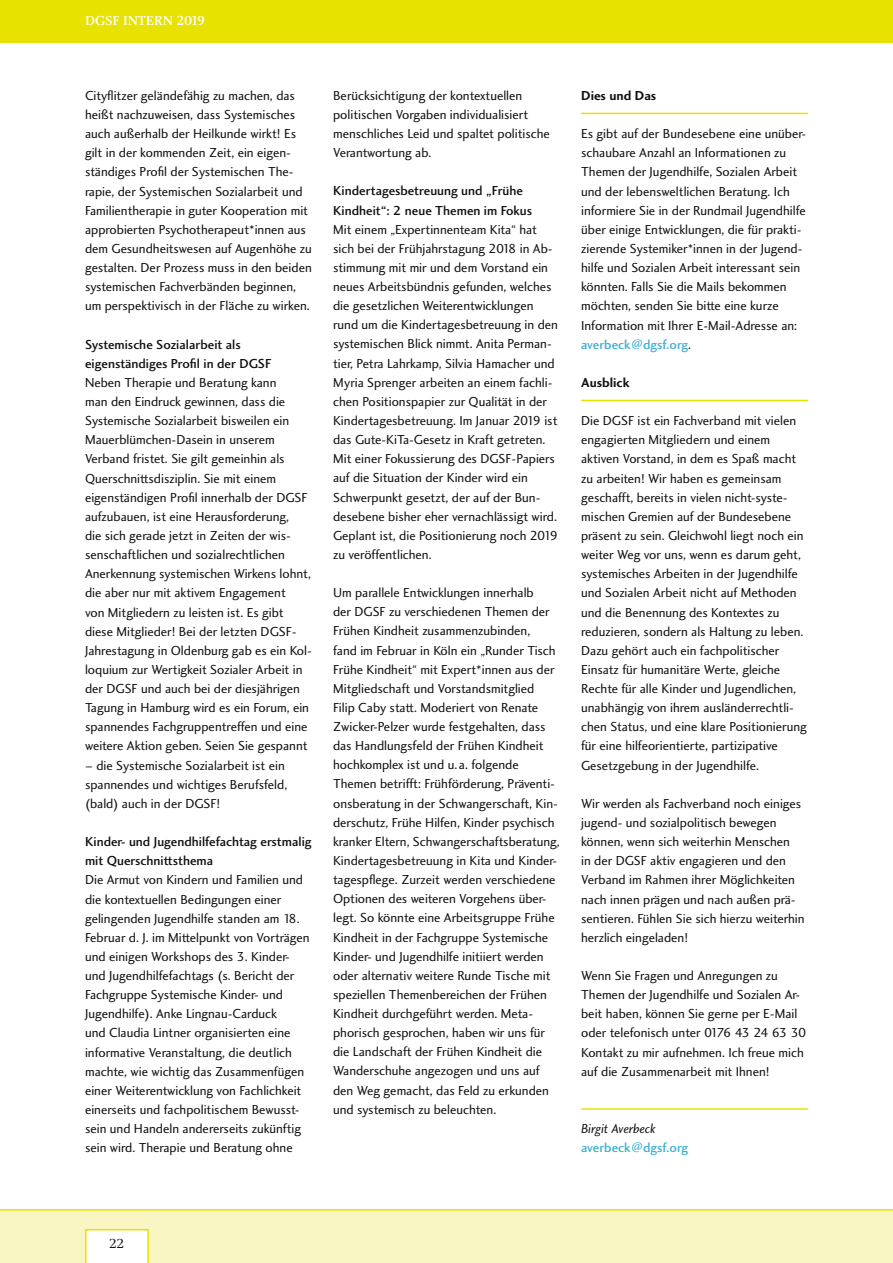
<style>
.page{position:relative;width:893px;height:1263px;background:#fff}
.page>*{position:absolute;margin:0;border:0;box-sizing:border-box;transform-origin:0 0}
.t1{font:13.5px/19.2px "Charlotte Sans Book Plain";color:#11110f}
.t2{font:13.5px/19.2px "Charlotte Sans Medium Plain";color:#11110f}
.t3{font:13.5px "Charlotte Sans Medium Plain";color:#41b0cf}
.t4{font:13.5px "Charlotte Sans Bold Plain";color:#11110f}
.t5{font:13.5px "Charlotte Sans Book Italic Plain";color:#11110f}
.t6{font:13.5px "Charlotte Medium Plain";color:#fff}
.t7{font:13.5px "Charlotte Book Plain";color:#11110f}
.s1{font-family:"Charlotte Sans Book Plain";color:#11110f}
</style>
<div class="page">
<div style="left:0;top:1209px;width:893px;height:54px;background:#f8f5c2"></div>
<hr style="left:581px;top:113px;width:227px;height:1px;background:#e7e200">
<hr style="left:581px;top:400px;width:227px;height:1px;background:#e7e200">
<hr style="left:581px;top:1108px;width:227px;height:2px;background:#e7e200">
<svg style="left:85px;top:1229px;width:64px;height:34px"></svg>
<div style="left:0;top:0;width:893px;height:43px;background:#e7e200"></div>
<p class="t6" style="left:85px;top:13px;width:122px">DGSF INTERN 2019</p>
<p class="t1" style="left:85px;top:86px;width:228px">Cityflitzer geländefähig zu machen, das heißt nachzuweisen, dass Systemisches auch außerhalb der Heilkunde wirkt! Es gilt in der kommenden Zeit, ein eigen&shy;ständiges Profil der Systemischen The&shy;rapie, der Systemischen Sozialarbeit und Familientherapie in guter Kooperation mit approbierten Psychotherapeut*innen aus dem Gesundheitswesen auf Augenhöhe zu gestalten. Der Prozess muss in den beiden systemischen Fachverbänden beginnen, um perspektivisch in der Fläche zu wirken.</p>
<p class="t2" style="left:85px;top:335px;width:188px">Systemische Sozialarbeit als eigenständiges Profil in der DGSF</p>
<p class="t1" style="left:85px;top:373px;width:228px">Neben Therapie und Beratung kann<br>man den Eindruck gewinnen, dass die Systemische Sozialarbeit bisweilen ein Mauerblümchen-Dasein in unserem Verband fristet. Sie gilt gemeinhin als Querschnittsdisziplin. Sie mit einem eigenständigen Profil innerhalb der DGSF aufzubauen, ist eine Herausforderung,<br>die sich gerade jetzt in Zeiten der wis&shy;senschaftlichen und sozialrechtlichen Anerkennung systemischen Wirkens lohnt, die aber nur mit aktivem Engagement<br>von Mitgliedern zu leisten ist. Es gibt diese Mitglieder! Bei der letzten DGSF-Jahrestagung in Oldenburg gab es ein Kol&shy;loquium zur Wertigkeit Sozialer Arbeit in der DGSF und auch bei der diesjährigen Tagung in Hamburg wird es ein Forum, ein spannendes Fachgruppentreffen und eine weitere Aktion geben. Seien Sie gespannt</p>
<p class="t1" style="left:85px;top:756px;width:204px">– die Systemische Sozialarbeit ist ein spannendes und wichtiges Berufsfeld, (bald) auch in der DGSF!</p>
<p class="t2" style="left:85px;top:832px;width:228px">Kinder- und Jugendhilfefachtag erstmalig mit Querschnittsthema</p>
<p class="t1" style="left:85px;top:870px;width:226px">Die Armut von Kindern und Familien und die kontextuellen Bedingungen einer gelingenden Jugendhilfe standen am 18.<br>Februar d. J. im Mittelpunkt von Vorträgen und einigen Workshops des 3. Kinder&shy;und Jugendhilfefachtags (s. Bericht der Fachgruppe Systemische Kinder- und Jugendhilfe). Anke Lingnau-Carduck<br>und Claudia Lintner organisierten eine informative Veranstaltung, die deutlich machte, wie wichtig das Zusammenfügen einer Weiterentwicklung von Fachlichkeit einerseits und fachpolitischem Bewusst&shy;sein und Handeln andererseits zukünftig sein wird. Therapie und Beratung ohne</p>
<p class="t1" style="left:333px;top:86px;width:218px">Berücksichtigung der kontextuellen politischen Vorgaben individualisiert menschliches Leid und spaltet politische Verantwortung ab.</p>
<p class="t2" style="left:333px;top:181px;width:200px">Kindertagesbetreuung und „Frühe<br>Kindheit“: 2 neue Themen im Fokus</p>
<p class="t1" style="left:333px;top:220px;width:226px">Mit einem „Expertinnenteam Kita“ hat sich bei der Frühjahrstagung 2018 in Ab&shy;stimmung mit mir und dem Vorstand ein neues Arbeitsbündnis gefunden, welches die gesetzlichen Weiterentwicklungen rund um die Kindertagesbetreuung in den systemischen Blick nimmt. Anita Perman&shy;tier, Petra Lahrkamp, Silvia Hamacher und Myria Sprenger arbeiten an einem fachli&shy;chen Positionspapier zur Qualität in der Kindertagesbetreuung. Im Januar 2019 ist das Gute-KiTa-Gesetz in Kraft getreten.<br>Mit einer Fokussierung des DGSF-Papiers auf die Situation der Kinder wird ein Schwerpunkt gesetzt, der auf der Bun&shy;desebene bisher eher vernachlässigt wird.<br>Geplant ist, die Positionierung noch 2019 zu veröffentlichen.</p>
<p class="t1" style="left:333px;top:583px;width:228px">Um parallele Entwicklungen innerhalb<br>der DGSF zu verschiedenen Themen der Frühen Kindheit zusammenzubinden,<br>fand im Februar in Köln ein „Runder Tisch Frühe Kindheit“ mit Expert*innen aus der Mitgliedschaft und Vorstandsmitglied<br>Filip Caby statt. Moderiert von Renate Zwicker-Pelzer wurde festgehalten, dass das Handlungsfeld der Frühen Kindheit hochkomplex ist und u. a. folgende Themen betrifft: Frühförderung, Präventi&shy;onsberatung in der Schwangerschaft, Kin&shy;derschutz, Frühe Hilfen, Kinder psychisch kranker Eltern, Schwangerschaftsberatung, Kindertagesbetreuung in Kita und Kinder&shy;tagespflege. Zurzeit werden verschiedene Optionen des weiteren Vorgehens über&shy;legt. So könnte eine Arbeitsgruppe Frühe Kindheit in der Fachgruppe Systemische Kinder- und Jugendhilfe initiiert werden oder alternativ weitere Runde Tische mit speziellen Themenbereichen der Frühen Kindheit durchgeführt werden. Meta&shy;phorisch gesprochen, haben wir uns für die Landschaft der Frühen Kindheit die Wanderschuhe angezogen und uns auf den Weg gemacht, das Feld zu erkunden und systemisch zu beleuchten.</p>
<p class="t4" style="left:581px;top:88px;width:77px">Dies und Das</p>
<p class="t1" style="left:581px;top:124px;width:226px">Es gibt auf der Bundesebene eine unüber&shy;schaubare Anzahl an Informationen zu Themen der Jugendhilfe, Sozialen Arbeit und der lebensweltlichen Beratung. Ich informiere Sie in der Rundmail Jugendhilfe über einige Entwicklungen, die für prakti&shy;zierende Systemiker*innen in der Jugend&shy;hilfe und Sozialen Arbeit interessant sein könnten. Falls Sie die Mails bekommen möchten, senden Sie bitte eine kurze Information mit Ihrer E-Mail-Adresse an:</p>
<p class="t3" style="left:581px;top:336px;width:112px">averbeck@dgsf.org<span class="s1">.</span></p>
<p class="t4" style="left:581px;top:375px;width:50px">Ausblick</p>
<p class="t1" style="left:581px;top:411px;width:227px">Die DGSF ist ein Fachverband mit vielen engagierten Mitgliedern und einem aktiven Vorstand, in dem es Spaß macht zu arbeiten! Wir haben es gemeinsam geschafft, bereits in vielen nicht-syste&shy;mischen Gremien auf der Bundesebene präsent zu sein. Gleichwohl liegt noch ein weiter Weg vor uns, wenn es darum geht, systemisches Arbeiten in der Jugendhilfe und Sozialen Arbeit nicht auf Methoden und die Benennung des Kontextes zu reduzieren, sondern als Haltung zu leben.<br>Dazu gehört auch ein fachpolitischer Einsatz für humanitäre Werte, gleiche Rechte für alle Kinder und Jugendlichen, unabhängig von ihrem ausländerrechtli&shy;chen Status, und eine klare Positionierung für eine hilfeorientierte, partizipative Gesetzgebung in der Jugendhilfe.</p>
<p class="t1" style="left:581px;top:794px;width:225px">Wir werden als Fachverband noch einiges jugend- und sozialpolitisch bewegen können, wenn sich weiterhin Menschen<br>in der DGSF aktiv engagieren und den Verband im Rahmen ihrer Möglichkeiten nach innen prägen und nach außen prä&shy;sentieren. Fühlen Sie sich hierzu weiterhin herzlich eingeladen!</p>
<p class="t1" style="left:581px;top:966px;width:227px">Wenn Sie Fragen und Anregungen zu Themen der Jugendhilfe und Sozialen Ar&shy;beit haben, können Sie gerne per E-Mail oder telefonisch unter 0176 43 24 63 30<br>Kontakt zu mir aufnehmen. Ich freue mich auf die Zusammenarbeit mit Ihnen!</p>
<p class="t5" style="left:581px;top:1121px;width:76px">Birgit Averbeck</p>
<p class="t3" style="left:581px;top:1140px;width:109px">averbeck@dgsf.org</p>
<p class="t7" style="left:109px;top:1236px;width:17px">22</p>
</div>
